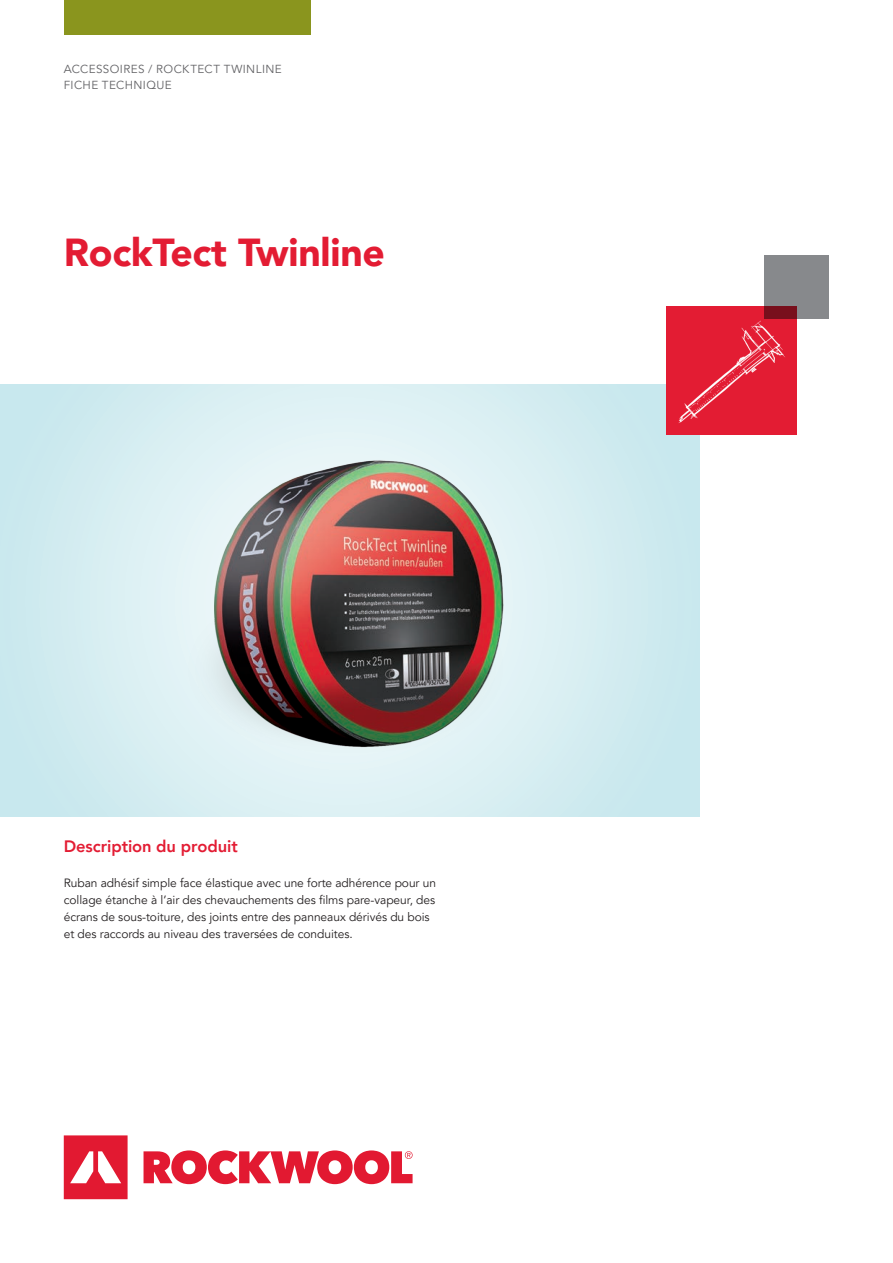
<style>
.page{position:relative;width:893px;height:1263px;background:#fff}
.page>*{position:absolute;margin:0;border:0;box-sizing:border-box;transform-origin:0 0}
.t1{font:900 39px "Avenir LT Pro";letter-spacing:-.005em;color:#e31c33}
.t2{font:800 16.5px "Avenir LT Pro";letter-spacing:-.005em;color:#e31c33}
.t3{font:12px/17.2px "Avenir LT Pro";letter-spacing:-.005em;color:#231f20}
.t4{font:11.7px/16.5px "Avenir LT Pro";letter-spacing:.03em;color:#636366}
</style>
<div class="page">
<div style="left:0;top:385px;width:699px;height:431px;background:#cdeaef"></div>
<img style="left:123px;top:387px;width:451px;height:427px">
<div style="left:666px;top:306px;width:130px;height:128px;background:#e31c33"></div>
<img style="left:678px;top:320px;width:107px;height:103px">
<svg style="left:64px;top:1135px;width:349px;height:64px"></svg>
<div style="left:64px;top:0;width:246px;height:34px;background:#8a951e"></div>
<div style="left:764px;top:255px;width:65px;height:64px;background:#87898c"></div>
<p class="t4" style="left:64px;top:61px;width:219px">ACCESSOIRES / ROCKTECT TWINLINE<br>FICHE TECHNIQUE</p>
<h1 class="t1" style="left:64px;top:229px;width:323px">RockTect Twinline</h1>
<h2 class="t2" style="left:64px;top:837px;width:175px">Description du produit</h2>
<p class="t3" style="left:64px;top:874px;width:374px">Ruban adhésif simple face élastique avec une forte adhérence pour un collage étanche à l’air des chevauchements des films pare-vapeur, des écrans de sous-toiture, des joints entre des panneaux dérivés du bois et des raccords au niveau des traversées de conduites.</p>
</div>
